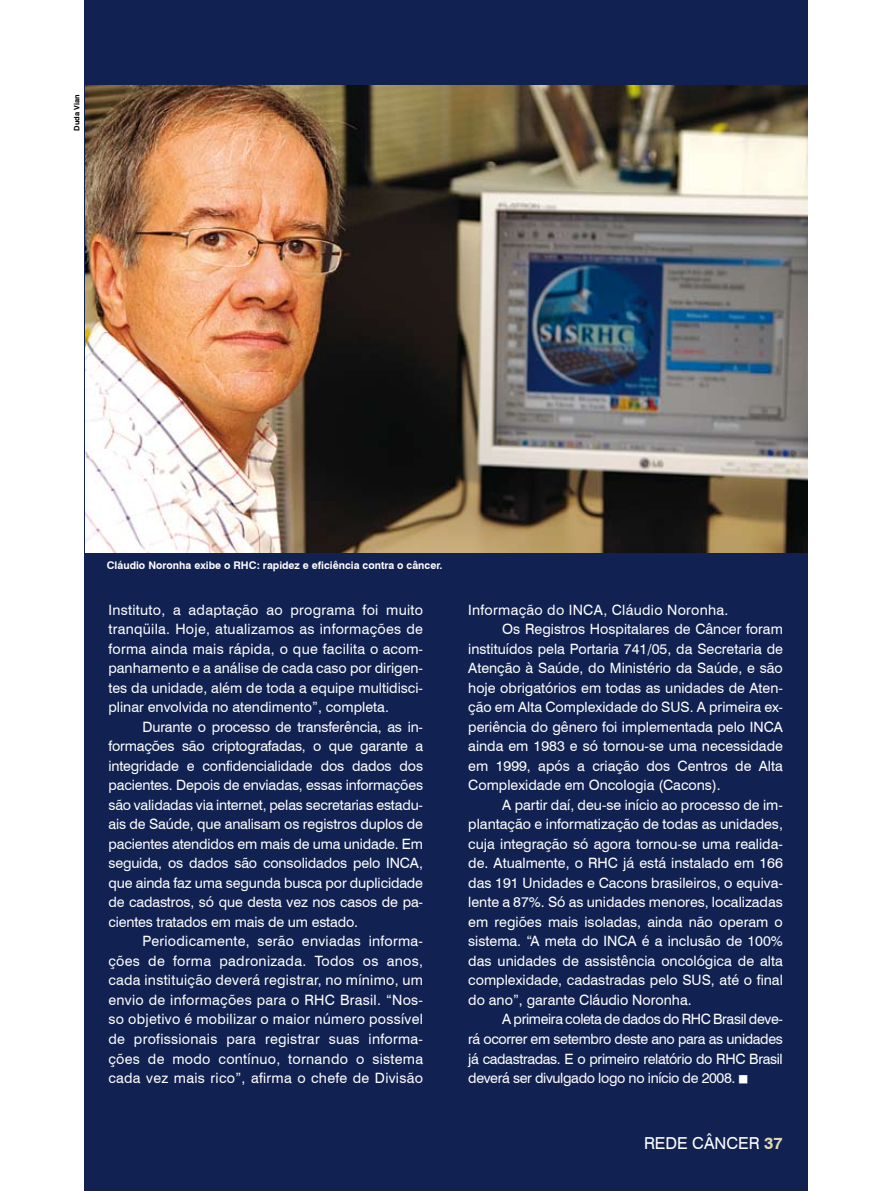
<style>
.page{position:relative;width:893px;height:1191px;background:#fff}
.page>*{position:absolute;margin:0;border:0;box-sizing:border-box;transform-origin:0 0}
.t1{font:16.5px "Swiss 721 BT";color:#fff}
.t2{font:700 16.5px "Swiss 721 BT";color:#e2d8b5}
.t3{font:14.25px/19.5px "Swiss 721 BT";color:#fff;text-align:justify}
.t4{font:14.25px "Swiss 721 BT";letter-spacing:-.025em;color:#fff}
.t5{font:14.25px "Swiss 721 BT";letter-spacing:.02em;color:#fff}
.t6{font:700 10.5px "Swiss 721 BT";color:#fff}
.t7{font:700 7.5px "Swiss 721 BT";color:#000}
</style>
<div class="page">
<div style="left:84px;top:0;width:724px;height:1191px;background:#112151"></div>
<img style="left:85px;top:86px;width:723px;height:467px">
<p class="t7" style="left:72px;top:130px;width:38px;rotate:-90deg">Duda Vian</p>
<p class="t6" style="left:107px;top:559px;width:337px">Cláudio Noronha exibe o RHC: rapidez e eficiência contra o câncer.</p>
<p class="t3" style="left:108px;top:600px;width:316px">Instituto, a adaptação ao programa foi muito tranqüila. Hoje, atualizamos as informações de forma ainda mais rápida, o que facilita o acom&shy;panhamento e a análise de cada caso por dirigen&shy;tes da unidade, além de toda a equipe multidisci&shy;plinar envolvida no atendimento”, completa.</p>
<p class="t3" style="left:108px;top:717px;width:316px;text-indent:34px">Durante o processo de transferência, as in&shy;formações são criptografadas, o que garante a integridade e confidencialidade dos dados dos pacientes. Depois de enviadas, essas informações são validadas via internet, pelas secretarias estadu&shy;ais de Saúde, que analisam os registros duplos de pacientes atendidos em mais de uma unidade. Em seguida, os dados são consolidados pelo INCA, que ainda faz uma segunda busca por duplicidade de cadastros, só que desta vez nos casos de pa&shy;cientes tratados em mais de um estado.</p>
<p class="t3" style="left:108px;top:931px;width:316px;text-indent:34px">Periodicamente, serão enviadas informa&shy;ções de forma padronizada. Todos os anos, cada instituição deverá registrar, no mínimo, um envio de informações para o RHC Brasil. “Nos&shy;so objetivo é mobilizar o maior número possível de profissionais para registrar suas informa&shy;ções de modo contínuo, tornando o sistema cada vez mais rico”, afirma o chefe de Divisão</p>
<p class="t5" style="left:468px;top:601px;width:262px">Informação do INCA, Cláudio Noronha.</p>
<p class="t3" style="left:502px;top:619px;width:282px">Os Registros Hospitalares de Câncer foram</p>
<p class="t3" style="left:468px;top:639px;width:316px">instituídos pela Portaria 741/05, da Secretaria de</p>
<p class="t3" style="left:468px;top:658px;width:316px">Atenção à Saúde, do Ministério da Saúde, e são</p>
<p class="t3" style="left:468px;top:678px;width:316px">hoje obrigatórios em todas as unidades de Aten-</p>
<p class="t3" style="left:468px;top:697px;width:316px">ção em Alta Complexidade do SUS. A primeira ex-</p>
<p class="t3" style="left:468px;top:717px;width:316px">periência do gênero foi implementada pelo INCA</p>
<p class="t3" style="left:468px;top:736px;width:316px">ainda em 1983 e só tornou-se uma necessidade</p>
<p class="t3" style="left:468px;top:756px;width:316px">em 1999, após a criação dos Centros de Alta</p>
<p class="t3" style="left:468px;top:775px;width:254px">Complexidade em Oncologia (Cacons).</p>
<p class="t3" style="left:502px;top:795px;width:282px">A partir daí, deu-se início ao processo de im-</p>
<p class="t3" style="left:468px;top:814px;width:316px">plantação e informatização de todas as unidades,</p>
<p class="t3" style="left:468px;top:834px;width:316px">cuja integração só agora tornou-se uma realida-</p>
<p class="t3" style="left:468px;top:853px;width:316px">de. Atualmente, o RHC já está instalado em 166</p>
<p class="t3" style="left:468px;top:873px;width:316px">das 191 Unidades e Cacons brasileiros, o equiva-</p>
<p class="t3" style="left:468px;top:892px;width:316px">lente a 87%. Só as unidades menores, localizadas</p>
<p class="t3" style="left:468px;top:912px;width:316px">em regiões mais isoladas, ainda não operam o</p>
<p class="t3" style="left:468px;top:931px;width:316px">sistema. “A meta do INCA é a inclusão de 100%</p>
<p class="t3" style="left:468px;top:951px;width:316px">das unidades de assistência oncológica de alta</p>
<p class="t3" style="left:468px;top:970px;width:316px">complexidade, cadastradas pelo SUS, até o final</p>
<p class="t3" style="left:468px;top:990px;width:225px">do ano”, garante Cláudio Noronha.</p>
<p class="t4" style="left:502px;top:1010px;width:282px">A primeira coleta de dados do RHC Brasil deve-</p>
<p class="t4" style="left:468px;top:1030px;width:316px">rá ocorrer em setembro deste ano para as unidades</p>
<p class="t4" style="left:468px;top:1049px;width:316px">já cadastradas. E o primeiro relatório do RHC Brasil</p>
<p class="t4" style="left:468px;top:1069px;width:281px">deverá ser divulgado logo no início de 2008. ■</p>
<p class="t1" style="left:644px;top:1133px;width:23px">Rede</p>
<p class="t1" style="left:692px;top:1133px;width:35px">câncer</p>
<p class="t2" style="left:764px;top:1133px;width:20px">37</p>
</div>
